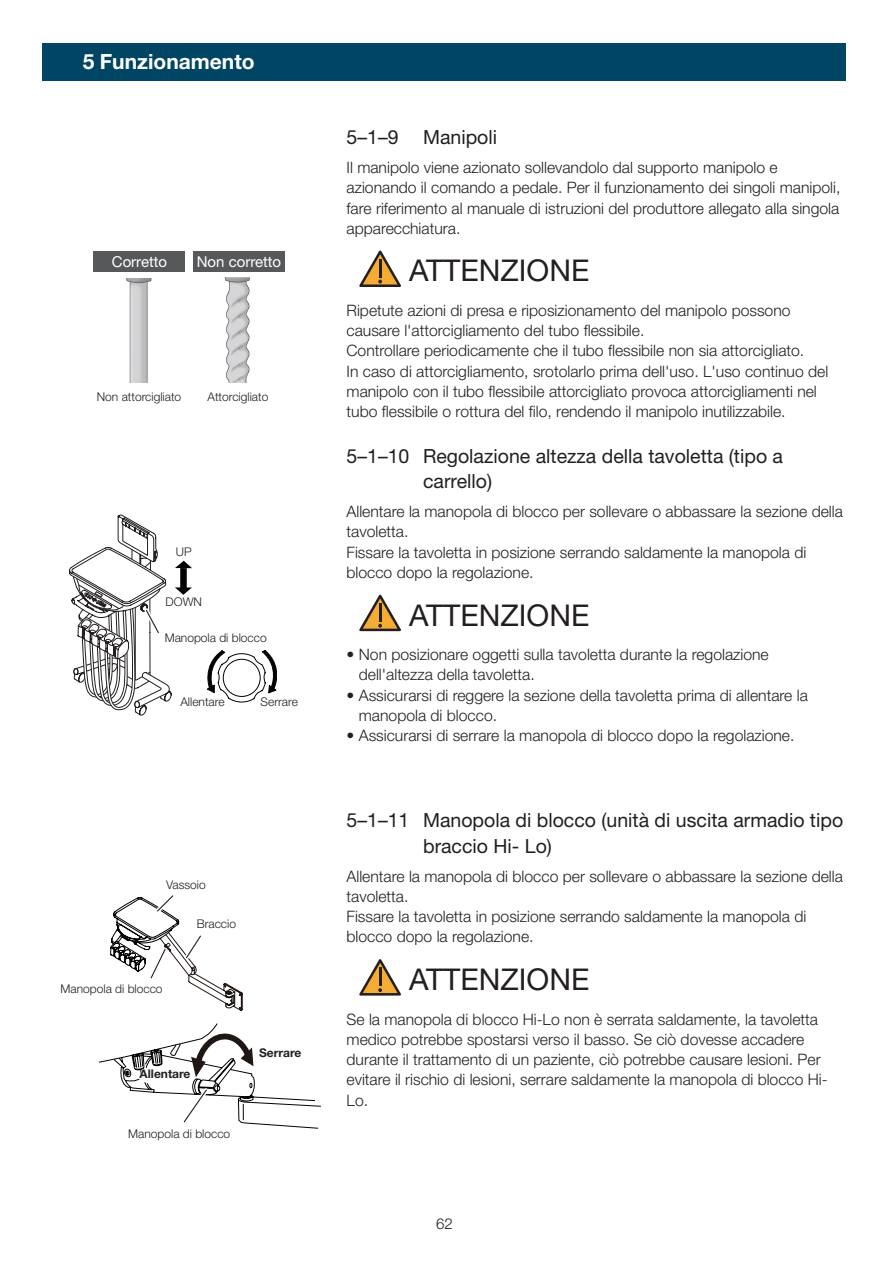
<style>
.page{position:relative;width:893px;height:1263px;background:#fff}
.page>*{position:absolute;margin:0;border:0;box-sizing:border-box;transform-origin:0 0}
.t1{font:30px "Helvetica Neue LT Pro";color:#231f20}
.t2{font:700 21px "Helvetica Neue LT Pro";color:#fff}
.t3{font:19.5px/25.5px "Helvetica Neue LT Pro";color:#231f20}
.t4{font:300 15.75px/20.2px "Helvetica Neue LT Pro";color:#231f20}
.t5{font:15px "Helvetica Neue LT Pro";color:#fff}
.t6{font:300 15px "Helvetica Neue LT Pro";color:#231f20}
.t7{font:300 12px "Helvetica Neue LT Pro";color:#231f20}
.t8{font:700 12px "Helvetica Neue LT Pro";color:#231f20}
</style>
<div class="page">
<div style="left:43px;top:43px;width:803px;height:38px;background:#004563"></div>
<svg style="left:359px;top:251px;width:42px;height:36px"></svg>
<svg style="left:359px;top:595px;width:42px;height:36px"></svg>
<svg style="left:359px;top:959px;width:42px;height:36px"></svg>
<img style="left:126px;top:278px;width:26px;height:104px">
<img style="left:224px;top:278px;width:26px;height:104px">
<div style="left:94px;top:252px;width:91px;height:20px;background:#57585a"></div>
<div style="left:193px;top:252px;width:91px;height:20px;background:#57585a"></div>
<svg style="left:207px;top:650px;width:70px;height:53px"></svg>
<svg style="left:69px;top:515px;width:123px;height:200px"></svg>
<svg style="left:110px;top:895px;width:133px;height:116px"></svg>
<svg style="left:99px;top:1023px;width:222px;height:105px"></svg>
<h2 class="t2" style="left:83px;top:48px;width:173px">5 Funzionamento</h2>
<p class="t5" style="left:112px;top:252px;width:57px">Corretto</p>
<p class="t5" style="left:197px;top:252px;width:86px">Non corretto</p>
<p class="t7" style="left:97px;top:389px;width:86px">Non attorcigliato</p>
<p class="t7" style="left:207px;top:389px;width:62px">Attorcigliato</p>
<p class="t7" style="left:176px;top:544px;width:17px">UP</p>
<p class="t7" style="left:166px;top:595px;width:38px">DOWN</p>
<p class="t7" style="left:165px;top:630px;width:104px">Manopola di blocco</p>
<p class="t7" style="left:180px;top:694px;width:46px">Allentare</p>
<p class="t7" style="left:261px;top:694px;width:39px">Serrare</p>
<p class="t7" style="left:166px;top:878px;width:41px">Vassoio</p>
<p class="t7" style="left:197px;top:916px;width:41px">Braccio</p>
<p class="t7" style="left:61px;top:981px;width:104px">Manopola di blocco</p>
<p class="t8" style="left:140px;top:1067px;width:52px">Allentare</p>
<p class="t7" style="left:128px;top:1126px;width:104px">Manopola di blocco</p>
<p class="t8" style="left:259px;top:1046px;width:44px">Serrare</p>
<p class="t3" style="left:347px;top:124px;width:54px">5–1–9</p>
<p class="t3" style="left:423px;top:124px;width:76px">Manipoli</p>
<p class="t4" style="left:347px;top:157px;width:495px">Il manipolo viene azionato sollevandolo dal supporto manipolo e azionando il comando a pedale. Per il funzionamento dei singoli manipoli, fare riferimento al manuale di istruzioni del produttore allegato alla singola apparecchiatura.</p>
<h1 class="t1" style="left:409px;top:252px;width:181px">ATTENZIONE</h1>
<p class="t4" style="left:347px;top:300px;width:483px">Ripetute azioni di presa e riposizionamento del manipolo possono causare l'attorcigliamento del tubo flessibile.<br>Controllare periodicamente che il tubo flessibile non sia attorcigliato.<br>In caso di attorcigliamento, srotolarlo prima dell'uso. L'uso continuo del manipolo con il tubo flessibile attorcigliato provoca attorcigliamenti nel tubo flessibile o rottura del filo, rendendo il manipolo inutilizzabile.</p>
<p class="t3" style="left:423px;top:443px;width:361px;text-indent:-77px">5–1–10 Regolazione altezza della tavoletta (tipo a carrello)</p>
<p class="t4" style="left:347px;top:501px;width:498px">Allentare la manopola di blocco per sollevare o abbassare la sezione della tavoletta.<br>Fissare la tavoletta in posizione serrando saldamente la manopola di blocco dopo la regolazione.</p>
<h1 class="t1" style="left:409px;top:596px;width:181px">ATTENZIONE</h1>
<p class="t4" style="left:359px;top:644px;width:411px;text-indent:-12px">• Non posizionare oggetti sulla tavoletta durante la regolazione dell'altezza della tavoletta.</p>
<p class="t4" style="left:359px;top:684px;width:451px;text-indent:-12px">• Assicurarsi di reggere la sezione della tavoletta prima di allentare la manopola di blocco.</p>
<p class="t4" style="left:347px;top:725px;width:449px">• Assicurarsi di serrare la manopola di blocco dopo la regolazione.</p>
<p class="t3" style="left:423px;top:807px;width:422px;text-indent:-77px">5–1–11 Manopola di blocco (unità di uscita armadio tipo braccio Hi- Lo)</p>
<p class="t4" style="left:347px;top:865px;width:498px">Allentare la manopola di blocco per sollevare o abbassare la sezione della tavoletta.<br>Fissare la tavoletta in posizione serrando saldamente la manopola di blocco dopo la regolazione.</p>
<h1 class="t1" style="left:409px;top:961px;width:181px">ATTENZIONE</h1>
<p class="t4" style="left:347px;top:1008px;width:483px">Se la manopola di blocco Hi-Lo non è serrata saldamente, la tavoletta medico potrebbe spostarsi verso il basso. Se ciò dovesse accadere durante il trattamento di un paziente, ciò potrebbe causare lesioni. Per evitare il rischio di lesioni, serrare saldamente la manopola di blocco Hi-Lo.</p>
<p class="t6" style="left:436px;top:1214px;width:18px">62</p>
</div>
